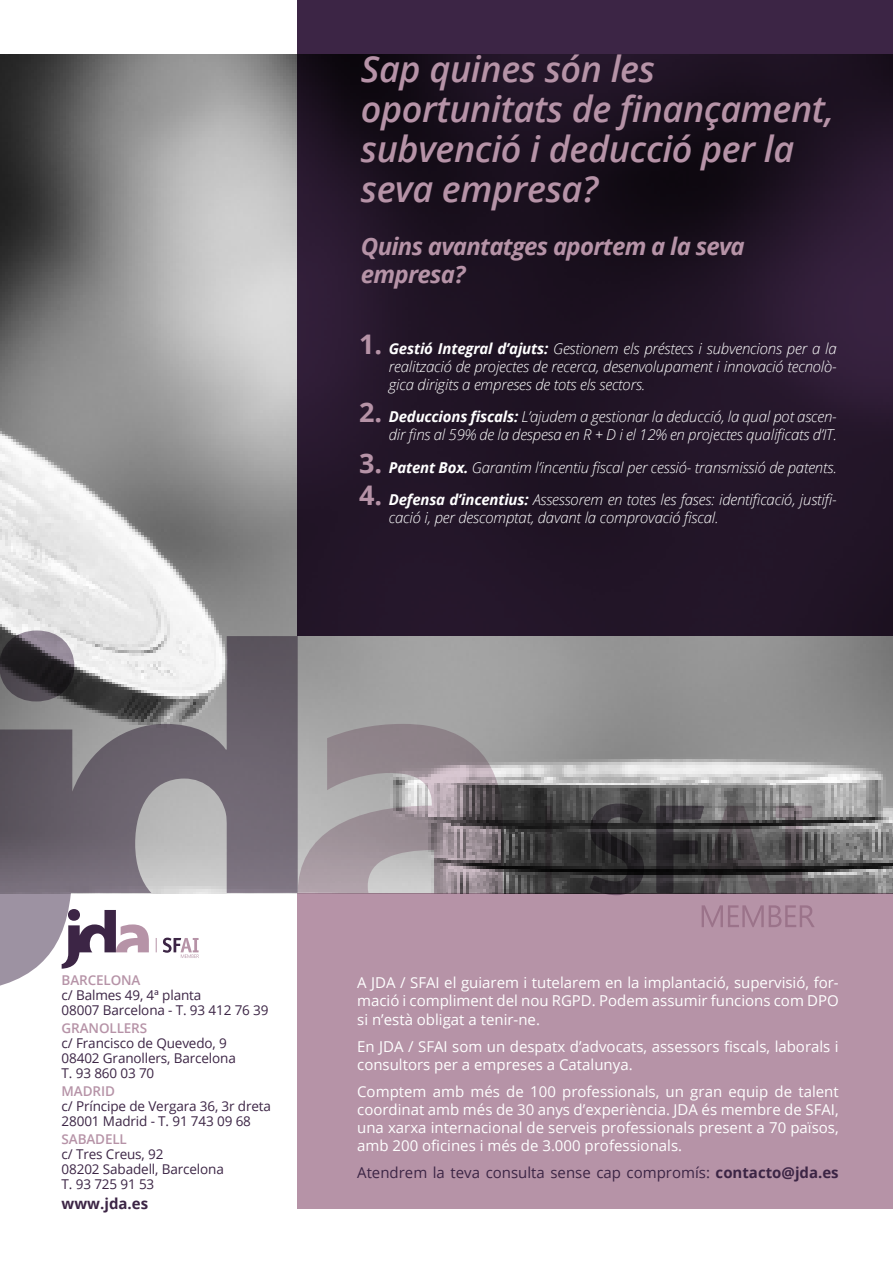
<style>
.page{position:relative;width:893px;height:1263px;background:#fff}
.page>*{position:absolute;margin:0;border:0;box-sizing:border-box;transform-origin:0 0}
.t1{font:italic 600 36px/40.2px "Open Sans";letter-spacing:-.01em;color:#b693a7}
.t2{font:italic 700 24px/28.5px "Open Sans";letter-spacing:-.03em;color:#b693a7}
.t3{font:italic 300 15px/18px "Open Sans";letter-spacing:-.015em;color:#fff;text-align:justify}
.t4{font:15px/18px "Open Sans";color:#fff;text-align:justify}
.t5{font:15px "Open Sans";color:#3c2545}
.t6{font:700 15px "Open Sans";color:#3c2545}
.t7{font:13.5px/15px "Open Sans";letter-spacing:-.01em;color:#3c2545}
.t8{font:600 13.5px "Open Sans";letter-spacing:-.01em;color:#b693a7}
.s1{font-weight:700;font-style:normal;font-size:27px;color:#b693a7}
.s2{font-weight:700}
</style>
<div class="page">
<img style="left:0;top:54px;width:893px;height:839px">
<svg style="left:0;top:630px;width:74px;height:71px"></svg>
<svg style="left:298px;top:724px;width:205px;height:169px;background:#9f979c"></svg>
<svg style="left:0;top:636px;width:298px;height:356px"></svg>
<svg style="left:590px;top:803px;width:54px;height:90px;background:#2d2c2e"></svg>
<svg style="left:656px;top:806px;width:114px;height:87px;background:#424042"></svg>
<svg style="left:776px;top:806px;width:36px;height:87px;background:#585456"></svg>
<svg style="left:545px;top:806px;width:7px;height:87px"></svg>
<svg style="left:298px;top:0;width:595px;height:636px;background:#231528"></svg>
<div style="left:298px;top:893px;width:595px;height:316px;background:#b693a7"></div>
<svg style="left:62px;top:910px;width:87px;height:59px"></svg>
<svg style="left:156px;top:938px;width:1px;height:14px"></svg>
<svg style="left:163px;top:937px;width:36px;height:21px"></svg>
<h1 class="t1" style="left:361px;top:48px;width:475px">Sap quines són les oportunitats de finançament, subvenció i deducció per la seva empresa?</h1>
<h2 class="t2" style="left:361px;top:231px;width:385px">Quins avantatges aportem a la seva empresa?</h2>
<p class="t3" style="left:389px;top:339px;width:450px;text-indent:-30px"><span class="s1">1.</span> <span class="s2">Gestió Integral d’ajuts:</span> Gestionem els préstecs i subvencions per a la realització de projectes de recerca, desenvolupament i innovació tecnolò&shy;gica dirigits a empreses de tots els sectors.</p>
<p class="t3" style="left:359px;top:407px;width:479px;text-align:right"><span class="s1">2.</span> <span class="s2">Deduccions fiscals:</span> L’ajudem a gestionar la deducció, la qual pot ascen&shy;dir fins al 59% de la despesa en R + D i el 12% en projectes qualificats d’IT.</p>
<p class="t3" style="left:359px;top:458px;width:479px"><span class="s1">3.</span> <span class="s2">Patent Box.</span> Garantim l’incentiu fiscal per cessió- transmissió de patents.</p>
<p class="t3" style="left:389px;top:490px;width:450px;text-indent:-30px"><span class="s1">4.</span> <span class="s2">Defensa d’incentius:</span> Assessorem en totes les fases: identificació, justifi&shy;cació i, per descomptat, davant la comprovació fiscal.</p>
<p class="t8" style="left:62px;top:971px;width:80px">BARCELONA</p>
<p class="t7" style="left:62px;top:987px;width:208px">c/ Balmes 49, 4ª planta<br>08007 Barcelona - T. 93 412 76 39</p>
<p class="t8" style="left:62px;top:1019px;width:87px">GRANOLLERS</p>
<p class="t7" style="left:62px;top:1035px;width:176px">c/ Francisco de Quevedo, 9<br>08402 Granollers, Barcelona<br>T. 93 860 03 70</p>
<p class="t8" style="left:62px;top:1082px;width:55px">MADRID</p>
<p class="t7" style="left:62px;top:1098px;width:211px">c/ Príncipe de Vergara 36, 3r dreta<br>28001 Madrid - T. 91 743 09 68</p>
<p class="t8" style="left:62px;top:1130px;width:67px">SABADELL</p>
<p class="t7" style="left:62px;top:1146px;width:164px">c/ Tres Creus, 92<br>08202 Sabadell, Barcelona<br>T. 93 725 91 53</p>
<p class="t6" style="left:62px;top:1193px;width:88px">www.jda.es</p>
<p class="t4" style="left:357px;top:974px;width:483px">A JDA / SFAI el guiarem i tutelarem en la implantació, supervisió, for&shy;mació i compliment del nou RGPD. Podem assumir funcions com DPO si n’està obligat a tenir-ne.</p>
<p class="t4" style="left:357px;top:1037px;width:483px">En JDA / SFAI som un despatx d’advocats, assessors fiscals, laborals i consultors per a empreses a Catalunya.</p>
<p class="t4" style="left:357px;top:1082px;width:483px">Comptem amb més de 100 professionals, un gran equip de talent coordinat amb més de 30 anys d’experiència. JDA és membre de SFAI, una xarxa internacional de serveis professionals present a 70 països, amb 200 oficines i més de 3.000 professionals.</p>
<p class="t5" style="left:357px;top:1162px;width:483px">Atendrem la teva consulta sense cap compromís: <span class="s2">contacto@jda.es</span></p>
</div>
